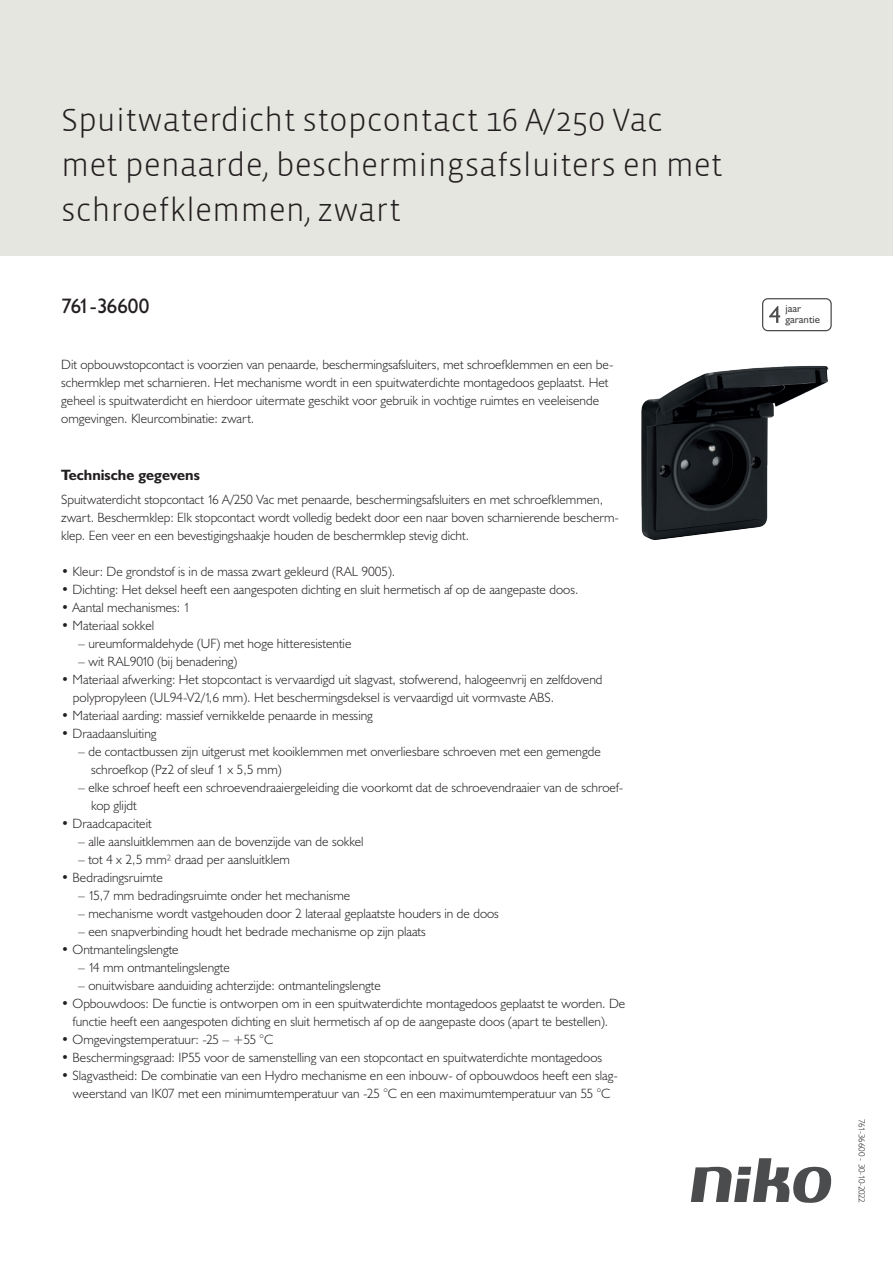
<style>
.page{position:relative;width:893px;height:1263px;background:#fff}
.page>*{position:absolute;margin:0;border:0;box-sizing:border-box;transform-origin:0 0}
.Title_datasheets{font:300 33px/45px "Vista Sans";color:#231f20}
.Article_number{font:21px "Humanist 521 BT";letter-spacing:-.025em;color:#231f20}
.Titles_parts{font:700 15px "Humanist 521 BT";color:#231f20}
.USP_Bullets{font:300 13.5px/18px "Humanist 521 BT";color:#231f20;text-align:center}
.USP_Bullets_level_2{font:300 13.5px/18px "Humanist 521 BT";color:#231f20}
.Platte_tekst_CAB{font:300 13.5px/18px "Humanist 521 BT";color:#231f20}
.t1{font:10.8px/10.8px "Humanist 521 BT";color:#4b4c4d}
.Revision{font:300 9px "Humanist 521 BT";letter-spacing:-.04em;color:#231f20}
</style>
<div class="page">
<svg style="left:691px;top:1158px;width:141px;height:45px"></svg>
<div style="left:0;top:0;width:893px;height:255px;background:#e6e6e0"></div>
<svg style="left:762px;top:298px;width:70px;height:33px"></svg>
<img style="left:641px;top:365px;width:188px;height:175px">
<p class="Title_datasheets" style="left:61px;top:98px;width:663px">Spuitwaterdicht stopcontact 16 A/250 Vac met penaarde, beschermingsafsluiters en met schroefklemmen, zwart</p>
<p class="Article_number" style="left:61px;top:293px;width:90px">761-36600</p>
<p class="t1" style="left:785px;top:303px;width:36px">jaar garantie</p>
<p class="Platte_tekst_CAB" style="left:61px;top:355px;width:554px">Dit opbouwstopcontact is voorzien van penaarde, beschermingsafsluiters, met schroefklemmen en een be&shy;schermklep met scharnieren. Het mechanisme wordt in een spuitwaterdichte montagedoos geplaatst. Het geheel is spuitwaterdicht en hierdoor uitermate geschikt voor gebruik in vochtige ruimtes en veeleisende omgevingen. Kleurcombinatie: zwart.</p>
<p class="Titles_parts" style="left:61px;top:465px;width:140px">Technische gegevens</p>
<p class="Platte_tekst_CAB" style="left:61px;top:490px;width:559px">Spuitwaterdicht stopcontact 16 A/250 Vac met penaarde, beschermingsafsluiters en met schroefklemmen, zwart. Beschermklep: Elk stopcontact wordt volledig bedekt door een naar boven scharnierende bescherm&shy;klep. Een veer en een bevestigingshaakje houden de beschermklep stevig dicht.</p>
<p class="USP_Bullets" style="left:61px;top:562px;width:335px">• Kleur: De grondstof is in de massa zwart gekleurd (RAL 9005).</p>
<p class="USP_Bullets" style="left:61px;top:580px;width:519px">• Dichting: Het deksel heeft een aangespoten dichting en sluit hermetisch af op de aangepaste doos.</p>
<p class="USP_Bullets" style="left:61px;top:598px;width:131px">• Aantal mechanismes: 1</p>
<p class="USP_Bullets" style="left:61px;top:616px;width:95px">• Materiaal sokkel</p>
<p class="USP_Bullets_level_2" style="left:78px;top:634px;width:275px">– ureumformaldehyde (UF) met hoge hitteresistentie</p>
<p class="USP_Bullets_level_2" style="left:78px;top:652px;width:161px">– wit RAL9010 (bij benadering)</p>
<p class="USP_Bullets" style="left:73px;top:670px;width:531px;text-align:left;text-indent:-12px">• Materiaal afwerking: Het stopcontact is vervaardigd uit slagvast, stofwerend, halogeenvrij en zelfdovend polypropyleen (UL94-V2/1,6 mm). Het beschermingsdeksel is vervaardigd uit vormvaste ABS.</p>
<p class="USP_Bullets" style="left:61px;top:706px;width:313px">• Materiaal aarding: massief vernikkelde penaarde in messing</p>
<p class="USP_Bullets" style="left:61px;top:724px;width:97px">• Draadaansluiting</p>
<p class="USP_Bullets_level_2" style="left:91px;top:742px;width:511px;text-indent:-13px">– de contactbussen zijn uitgerust met kooiklemmen met onverliesbare schroeven met een gemengde schroefkop (Pz2 of sleuf 1 x 5,5 mm)</p>
<p class="USP_Bullets_level_2" style="left:91px;top:778px;width:534px;text-indent:-13px">– elke schroef heeft een schroevendraaiergeleiding die voorkomt dat de schroevendraaier van de schroef&shy;kop glijdt</p>
<p class="USP_Bullets" style="left:61px;top:814px;width:92px">• Draadcapaciteit</p>
<p class="USP_Bullets_level_2" style="left:78px;top:832px;width:287px">– alle aansluitklemmen aan de bovenzijde van de sokkel</p>
<p class="USP_Bullets_level_2" style="left:78px;top:850px;width:213px">– tot 4 x 2,5 mm² draad per aansluitklem</p>
<p class="USP_Bullets" style="left:61px;top:868px;width:103px">• Bedradingsruimte</p>
<p class="USP_Bullets_level_2" style="left:78px;top:886px;width:274px">– 15,7 mm bedradingsruimte onder het mechanisme</p>
<p class="USP_Bullets_level_2" style="left:78px;top:904px;width:422px">– mechanisme wordt vastgehouden door 2 lateraal geplaatste houders in de doos</p>
<p class="USP_Bullets_level_2" style="left:78px;top:922px;width:349px">– een snapverbinding houdt het bedrade mechanisme op zijn plaats</p>
<p class="USP_Bullets" style="left:61px;top:940px;width:119px">• Ontmantelingslengte</p>
<p class="USP_Bullets_level_2" style="left:78px;top:958px;width:153px">– 14 mm ontmantelingslengte</p>
<p class="USP_Bullets_level_2" style="left:78px;top:976px;width:304px">– onuitwisbare aanduiding achterzijde: ontmantelingslengte</p>
<p class="USP_Bullets" style="left:61px;top:994px;width:566px">• Opbouwdoos: De functie is ontworpen om in een spuitwaterdichte montagedoos geplaatst te worden. De functie heeft een aangespoten dichting en sluit hermetisch af op de aangepaste doos (apart te bestellen).</p>
<p class="USP_Bullets" style="left:61px;top:1030px;width:213px">• Omgevingstemperatuur: -25 – +55 °C</p>
<p class="USP_Bullets" style="left:61px;top:1048px;width:542px">• Beschermingsgraad: IP55 voor de samenstelling van een stopcontact en spuitwaterdichte montagedoos</p>
<p class="USP_Bullets" style="left:61px;top:1066px;width:558px">• Slagvastheid: De combinatie van een Hydro mechanisme en een inbouw- of opbouwdoos heeft een slag&shy;weerstand van IK07 met een minimumtemperatuur van -25 °C en een maximumtemperatuur van 55 °C</p>
<p class="Revision" style="left:868px;top:1119px;width:85px;rotate:90deg">761-36600 - 30-10-2022</p>
</div>
